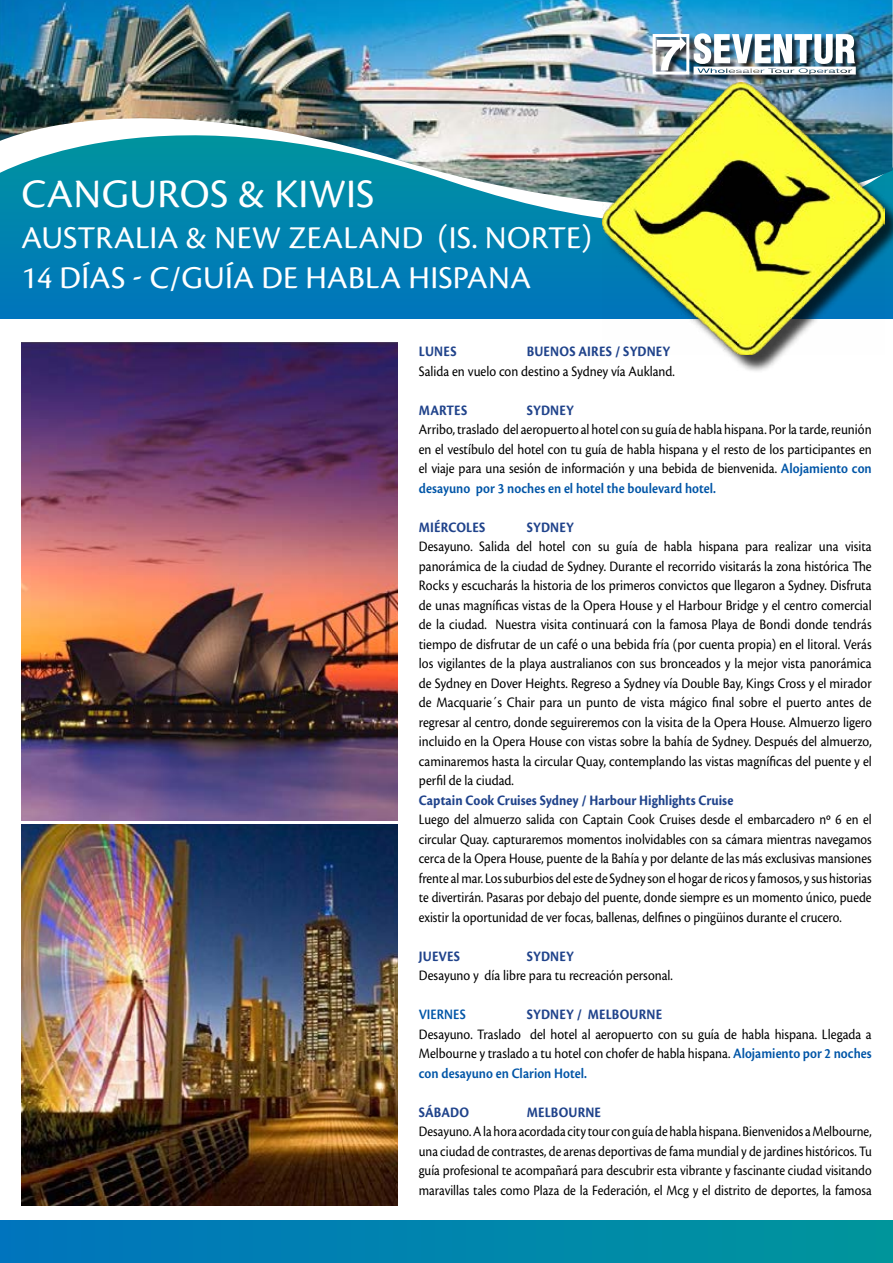
<style>
.page{position:relative;width:893px;height:1263px;background:#fff}
.page>*{position:absolute;margin:0;border:0;box-sizing:border-box;transform-origin:0 0}
.t1{font:42px "Cronos Pro";letter-spacing:.01em;color:#fff}
.t2{font:33px/40.5px "Cronos Pro";letter-spacing:.01em;color:#fff}
.t3{font:15px/19.5px "Cronos Pro";color:#000;text-align:justify;scale:.9 1}
.t4{font:15px/19.5px "Cronos Pro";color:#000;text-align:justify;scale:.88 1}
.t5{font:700 15px "Cronos Pro";letter-spacing:.01em;color:#20438b;scale:.9 1}
.t6{font:600 15px "Cronos Pro";letter-spacing:.005em;color:#0055a7;scale:.89 1}
.s1{font-weight:600;color:#0055a7}
</style>
<div class="page">
<div style="left:0;top:125px;width:893px;height:194px;background:#007ab7"></div>
<div style="left:0;top:223px;width:602px;height:24px;background:#0083b0"></div>
<img style="left:0;top:0;width:893px;height:223px">
<div style="left:0;top:1220px;width:893px;height:43px;background:linear-gradient(to right,#0074bd,#00959c)"></div>
<img style="left:21px;top:342px;width:377px;height:479px">
<img style="left:21px;top:825px;width:377px;height:380px">
<div style="left:653px;top:34px;width:211px;height:49px;background:#000;opacity:.77"></div>
<div style="left:653px;top:34px;width:36px;height:41px;border:3px solid #fff"></div>
<svg style="left:657px;top:37px;width:29px;height:33px"></svg>
<img style="left:694px;top:33px;width:162px;height:42px">
<div style="left:605px;top:85px;width:288px;height:288px;background:#000;opacity:.75"></div>
<img style="left:602px;top:82px;width:282px;height:272px">
<h1 class="t1" style="left:21px;top:170px;width:160px">Canguros</h1>
<h1 class="t1" style="left:238px;top:170px;width:134px">&amp; kiwis</h1>
<h2 class="t2" style="left:21px;top:217px;width:572px">AUSTRALIA &amp; NEW ZEALAND (IS. NORTE)<br>14 DÍAS - C/guía de habla</h2>
<h2 class="t2" style="left:408px;top:258px;width:50px">hispana</h2>
<p class="t5" style="left:419px;top:343px;width:43px">LUNES</p>
<p class="t5" style="left:527px;top:343px;width:161px">BUEN OS AIRES / SYDNEY</p>
<p class="t3" style="left:419px;top:361px;width:286px">Salida en vuelo con destino a Sydney vía Aukland.</p>
<p class="t5" style="left:419px;top:401px;width:55px">MARTES</p>
<p class="t5" style="left:527px;top:401px;width:54px">SYDNEY</p>
<p class="t3" style="left:419px;top:420px;width:505px">Arribo, traslado del aeropuerto al hotel con su guía de habla hispana. Por la tarde, reunión en el vestíbulo del hotel con tu guía de habla hispana y el resto de los participantes en el viaje para una sesión de información y una bebida de bienvenida. <span class="s1">Alojamiento con desayuno por 3 noches en el hotel the boulevard hotel.</span></p>
<p class="t5" style="left:419px;top:518px;width:76px">MIÉRCOLES</p>
<p class="t5" style="left:527px;top:518px;width:54px">SYDNEY</p>
<p class="t3" style="left:419px;top:537px;width:505px">Desayuno. Salida del hotel con su guía de habla hispana para realizar una visita panorámica de la ciudad de Sydney. Durante el recorrido visitarás la zona histórica The Rocks y escucharás la historia de los primeros convictos que llegaron a Sydney. Disfruta de unas magníficas vistas de la Opera House y el Harbour Bridge y el centro comercial de la ciudad. Nuestra visita continuará con la famosa Playa de Bondi donde tendrás tiempo de disfrutar de un café o una bebida fría (por cuenta propia) en el litoral. Verás los vigilantes de la playa australianos con sus bronceados y la mejor vista panorámica de Sydney en Dover Heights. Regreso a Sydney vía Double Bay, Kings Cross y el mirador de Macquarie´s Chair para un punto de vista mágico final sobre el puerto antes de regresar al centro, donde seguireremos con la visita de la Opera House. Almuerzo ligero incluido en la Opera House con vistas sobre la bahía de Sydney. Después del almuerzo, caminaremos hasta la circular Quay, contemplando las vistas magníficas del puente y el perfil de la ciudad.</p>
<p class="t5" style="left:419px;top:791px;width:351px">CAPTAIN COOK CRUISES SYDNEY / HARBOUR HIGHLIGHTS CRUISE</p>
<p class="t4" style="left:419px;top:810px;width:516px">Luego del almuerzo salida con Captain Cook Cruises desde el embarcadero nº 6 en el circular Quay. capturaremos momentos inolvidables con sa cámara mientras navegamos cerca de la Opera House, puente de la Bahía y por delante de las más exclusivas mansiones frente al mar. Los suburbios del este de Sydney son el hogar de ricos y famosos, y sus historias te divertirán. Pasaras por debajo del puente, donde siempre es un momento único, puede existir la oportunidad de ver focas, ballenas, delfines o pingüinos durante el crucero.</p>
<p class="t5" style="left:419px;top:947px;width:52px">JUEVESS</p>
<p class="t5" style="left:533px;top:947px;width:47px">YDNEY</p>
<p class="t3" style="left:419px;top:966px;width:284px">Desayuno y día libre para tu recreación personal.</p>
<p class="t6" style="left:419px;top:1006px;width:54px">VIERNES</p>
<p class="t5" style="left:527px;top:1006px;width:143px">SYDNEY / MELBOURNE</p>
<p class="t3" style="left:419px;top:1024px;width:505px">Desayuno. Traslado del hotel al aeropuerto con su guía de habla hispana. Llegada a Melbourne y traslado a tu hotel con chofer de habla hispana. <span class="s1">Alojamiento por 2 noches con desayuno en Clarion Hotel.</span></p>
<p class="t5" style="left:419px;top:1103px;width:42px">SÁBADO</p>
<p class="t5" style="left:527px;top:1103px;width:75px">MELBOURNE</p>
<p class="t4" style="left:419px;top:1122px;width:516px">Desayuno. A la hora acordada city tour con guía de habla hispana. Bienvenidos a Melbourne, una ciudad de contrastes, de arenas deportivas de fama mundial y de jardines históricos. Tu guía profesional te acompañará para descubrir esta vibrante y fascinante ciudad visitando maravillas tales como Plaza de la Federación, el Mcg y el distrito de deportes, la famosa</p>
</div>
